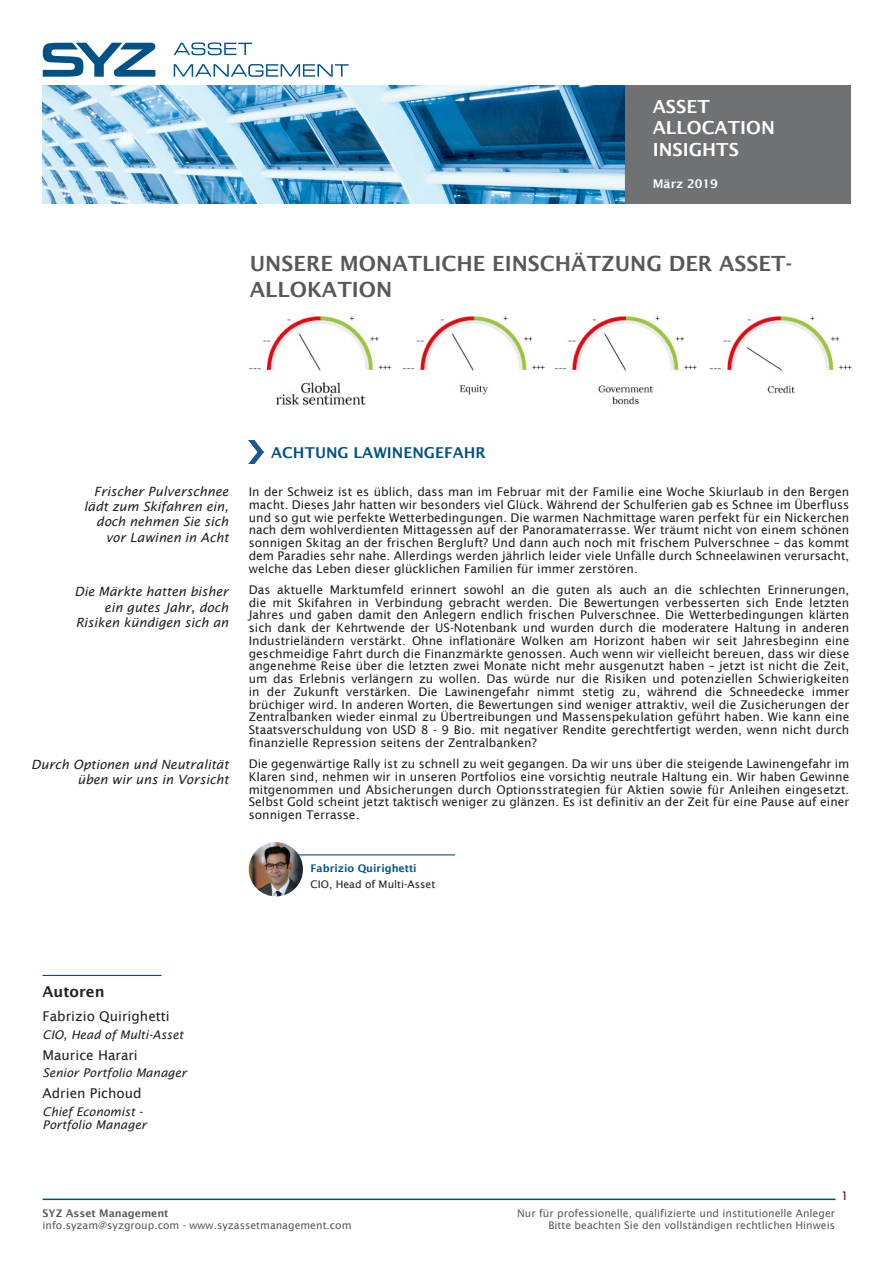
<style>
.page{position:relative;width:893px;height:1263px;background:#fff}
.page>*{position:absolute;margin:0;border:0;box-sizing:border-box;transform-origin:0 0}
.TITRE_pubblication{font:600 21px/25.2px "Lucida Sans";color:#57585a}
.t1{font:600 18px/21.6px "Lucida Sans";color:#fff}
.Titre_chapitre{font:600 15px "Lucida Sans";color:#005285}
.liste{font:600 15px "Lucida Sans";color:#231f20}
.liste-2{font:13.5px "Lucida Sans";color:#231f20}
.Section{font:italic 12.75px/15.3px "Lucida Sans";color:#231f20;text-align:right}
.texte{font:12px/12.8px "Lucida Sans";color:#231f20;text-align:justify}
.liste-3{font:italic 12px/13.5px "Lucida Sans";color:#231f20}
.t2{font:600 12px "Lucida Sans";color:#fff}
.t3{font:10.5px/12px "Lucida Sans";color:#57585a;text-align:right}
.Contact{font:10.5px "Lucida Sans";color:#231f20}
.t4{font:600 10.5px "Lucida Sans";color:#005285}
.t5{font:600 10.5px "Lucida Sans";color:#57585a}
</style>
<div class="page">
<img style="left:43px;top:86px;width:808px;height:117px">
<svg style="left:174px;top:43px;width:78px;height:12px"></svg>
<svg style="left:174px;top:64px;width:175px;height:13px"></svg>
<svg style="left:43px;top:43px;width:113px;height:34px"></svg>
<hr style="left:43px;top:1198px;width:793px;height:2px;background:#005285">
<img style="left:249px;top:316px;width:603px;height:88px">
<img style="left:249px;top:441px;width:14px;height:22px">
<hr style="left:283px;top:854px;width:172px;height:1px;background:#005285">
<img style="left:249px;top:842px;width:54px;height:54px;border-radius:27px">
<hr style="left:43px;top:975px;width:119px;height:1px;background:#005285">
<h2 class="t1" style="left:653px;top:95px;width:124px">ASSET<br>ALLOCATION<br>INSIGHTS</h2>
<p class="t2" style="left:653px;top:177px;width:67px">März 2019</p>
<p class="TITRE_pubblication" style="left:250px;top:251px;width:544px">UNSERE MONATLICHE EINSCHÄTZUNG DER ASSET-<br>ALLOKATION</p>
<p class="Section" style="left:84px;top:483px;width:146px">Frischer Pulverschnee lädt zum Skifahren ein, doch nehmen Sie sich vor Lawinen in Acht</p>
<p class="Section" style="left:75px;top:584px;width:155px">Die Märkte hatten bisher ein gutes Jahr, doch<br>Risiken kündigen sich an</p>
<p class="Section" style="left:31px;top:757px;width:199px">Durch Optionen und Neutralität üben wir uns in Vorsicht</p>
<p class="Titre_chapitre" style="left:271px;top:444px;width:216px">ACHTUNG LAWINENGEFAHR</p>
<p class="texte" style="left:249px;top:485px;width:602px">In der Schweiz ist es üblich, dass man im Februar mit der Familie eine Woche Skiurlaub in den Bergen macht. Dieses Jahr hatten wir besonders viel Glück. Während der Schulferien gab es Schnee im Überfluss und so gut wie perfekte Wetterbedingungen. Die warmen Nachmittage waren perfekt für ein Nickerchen nach dem wohlverdienten Mittagessen auf der Panoramaterrasse. Wer träumt nicht von einem schönen sonnigen Skitag an der frischen Bergluft? Und dann auch noch mit frischem Pulverschnee – das kommt dem Paradies sehr nahe. Allerdings werden jährlich leider viele Unfälle durch Schneelawinen verursacht, welche das Leben dieser glücklichen Familien für immer zerstören.</p>
<p class="texte" style="left:249px;top:583px;width:602px">Das aktuelle Marktumfeld erinnert sowohl an die guten als auch an die schlechten Erinnerungen, die mit Skifahren in Verbindung gebracht werden. Die Bewertungen verbesserten sich Ende letzten Jahres und gaben damit den Anlegern endlich frischen Pulverschnee. Die Wetterbedingungen klärten sich dank der Kehrtwende der US-Notenbank und wurden durch die moderatere Haltung in anderen Industrieländern verstärkt. Ohne inflationäre Wolken am Horizont haben wir seit Jahresbeginn eine geschmeidige Fahrt durch die Finanzmärkte genossen. Auch wenn wir vielleicht bereuen, dass wir diese angenehme Reise über die letzten zwei Monate nicht mehr ausgenutzt haben – jetzt ist nicht die Zeit, um das Erlebnis verlängern zu wollen. Das würde nur die Risiken und potenziellen Schwierigkeiten in der Zukunft verstärken. Die Lawinengefahr nimmt stetig zu, während die Schneedecke immer brüchiger wird. In anderen Worten, die Bewertungen sind weniger attraktiv, weil die Zusicherungen der Zentralbanken wieder einmal zu Übertreibungen und Massenspekulation geführt haben. Wie kann eine Staatsverschuldung von USD 8 - 9 Bio. mit negativer Rendite gerechtfertigt werden, wenn nicht durch finanzielle Repression seitens der Zentralbanken?</p>
<p class="texte" style="left:249px;top:757px;width:602px">Die gegenwärtige Rally ist zu schnell zu weit gegangen. Da wir uns über die steigende Lawinengefahr im Klaren sind, nehmen wir in unseren Portfolios eine vorsichtig neutrale Haltung ein. Wir haben Gewinne mitgenommen und Absicherungen durch Optionsstrategien für Aktien sowie für Anleihen eingesetzt.<br>Selbst Gold scheint jetzt taktisch weniger zu glänzen. Es ist definitiv an der Zeit für eine Pause auf einer sonnigen Terrasse.</p>
<p class="t4" style="left:311px;top:862px;width:108px">Fabrizio Quirighetti</p>
<p class="Contact" style="left:311px;top:878px;width:126px">CIO, Head of Multi-Asset</p>
<p class="liste" style="left:43px;top:983px;width:64px">Autoren</p>
<p class="liste-2" style="left:43px;top:1009px;width:129px">Fabrizio Quirighetti</p>
<p class="liste-3" style="left:43px;top:1028px;width:142px">CIO, Head of Multi-Asset</p>
<p class="liste-2" style="left:43px;top:1047px;width:97px">Maurice Harari</p>
<p class="liste-3" style="left:43px;top:1066px;width:146px">Senior Portfolio Manager</p>
<p class="liste-2" style="left:43px;top:1085px;width:101px">Adrien Pichoud</p>
<p class="liste-3" style="left:43px;top:1104px;width:106px">Chief Economist -<br>Portfolio Manager</p>
<p class="texte" style="left:841px;top:1189px;width:9px">1</p>
<p class="t5" style="left:43px;top:1207px;width:128px">SYZ Asset Management</p>
<p class="t3" style="left:43px;top:1219px;width:311px">info.syzam@syzgroup.com - www.syzassetmanagement.com</p>
<p class="t3" style="left:517px;top:1207px;width:319px">Nur für professionelle, qualifizierte und institutionelle Anleger<br>Bitte beachten Sie den vollständigen rechtlichen Hinweis</p>
</div>
